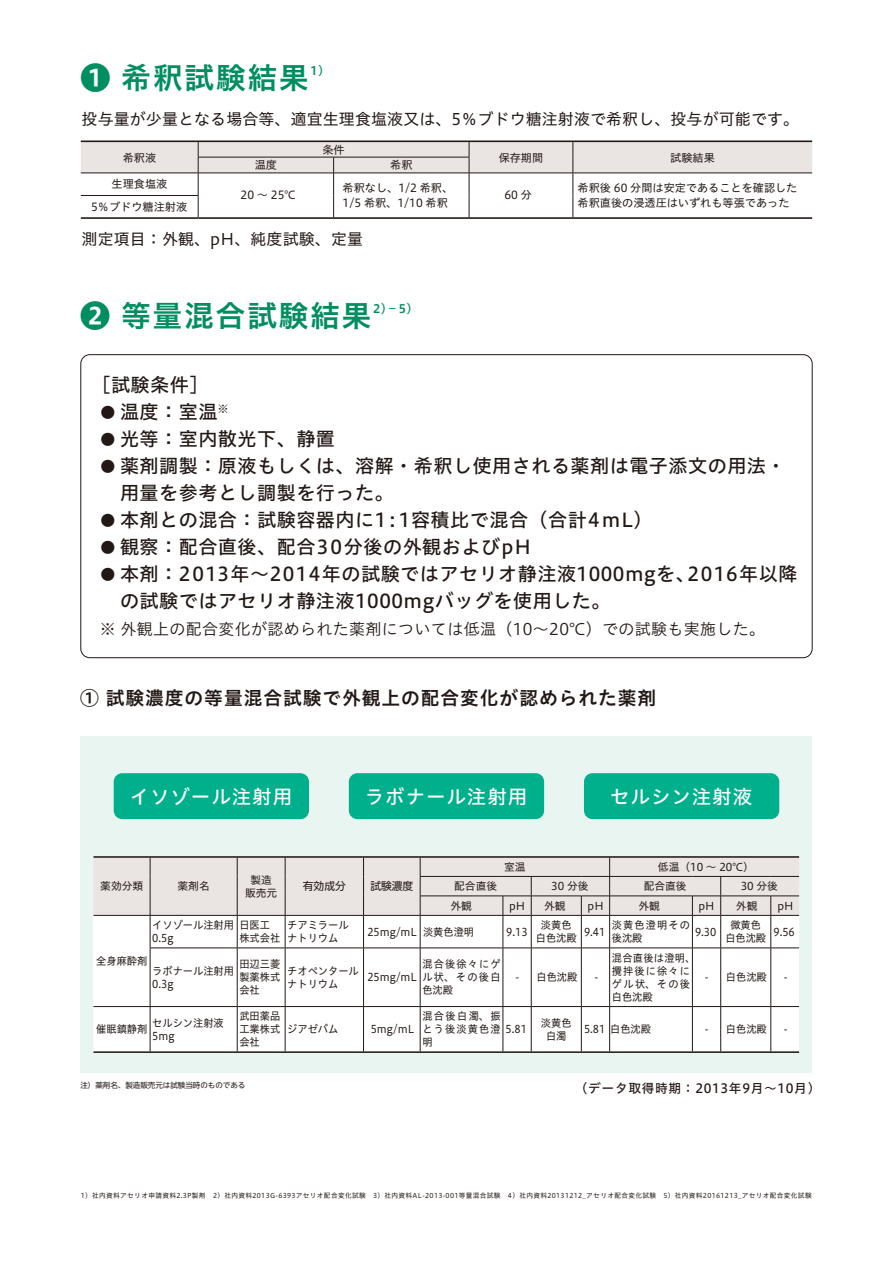
<style>
.page{position:relative;width:893px;height:1263px;background:#fff}
.page>*{position:absolute;margin:0;border:0;box-sizing:border-box;transform-origin:0 0}
.t1{font:30px "Hiragino UD Sans Std N W6";letter-spacing:.05em;color:#008e61}
.t2{font:19.5px "Hiragino UD Sans Std N W5";letter-spacing:.05em;color:#fff}
.t3{font:19.05px/27px "Hiragino UD Sans Std N W5";letter-spacing:.025em;color:#221815}
.t4{font:18.75px "Hiragino UD Sans Std W6";letter-spacing:.05em;color:#221815}
.t5{font:15.9px "Hiragino UD Sans Std N W4";letter-spacing:.01em;color:#221815}
.t6{font:15.9px "Hiragino UD Sans Std N W3";letter-spacing:.025em;color:#221815}
.t7{font:12.75px "Hiragino UD Sans Std N W5";letter-spacing:.05em;color:#221815}
.t8{font:11.7px "Hiragino UD Sans Std N W6";color:#008e61}
.t9{font:11.1px/14.4px "Hiragino UD Sans Std N W4";color:#221815}
.t10{font:10.8px/13px "Hiragino UD Sans Std N W4";color:#221815;scale:.95 1}
.t11{font:10.8px/13px "Hiragino UD Sans Std N W4";color:#221815;text-align:center}
.t12{font:10.8px/13px "Hiragino UD Sans Std N W4";letter-spacing:.11em;color:#221815;scale:.95 1}
.t13{font:10.8px "UD Shin Go NT Pro";color:#221815}
.t14{font:7.5px "UD Shin Go NT Pro";color:#221815}
.t15{font:6.75px "Hiragino UD Sans Std N W4";letter-spacing:.05em;color:#221815}
.s1{font-size:14.85px}
</style>
<div class="page">
<svg style="left:81px;top:142px;width:731px;height:75px"></svg>
<hr style="left:81px;top:140px;width:731px;height:2px;background:#221815">
<hr style="left:198px;top:157px;width:271px;height:1px;background:#221815">
<hr style="left:198px;top:217px;width:614px;height:2px;background:#221815">
<hr style="left:81px;top:217px;width:117px;height:2px;background:#221815">
<div style="left:80px;top:736px;width:732px;height:337px;background:#e9f5f0"></div>
<hr style="left:93px;top:856px;width:706px;height:2px;background:#221815">
<hr style="left:93px;top:1051px;width:706px;height:2px;background:#221815">
<svg style="left:93px;top:857px;width:706px;height:195px"></svg>
<hr style="left:770px;top:1007px;width:1px;height:44px;background:#221815">
<div style="left:114px;top:773px;width:195px;height:46px;background:#00b08d;border-radius:9px"></div>
<div style="left:349px;top:773px;width:195px;height:46px;background:#00b08d;border-radius:9px"></div>
<div style="left:584px;top:773px;width:195px;height:46px;background:#00b08d;border-radius:9px"></div>
<h1 class="t1" style="left:80px;top:55px;width:230px">❶ 希釈試験結果</h1>
<p class="t8" style="left:310px;top:62px;width:21px">1）</p>
<h3 class="t5" style="left:82px;top:107px;width:719px">投与量が少量となる場合等、適宜生理食塩液又は、5％ブドウ糖注射液で希釈し、投与が可能です。</h3>
<p class="t9" style="left:123px;top:150px;width:35px">希釈液</p>
<p class="t9" style="left:322px;top:142px;width:24px">条件</p>
<p class="t9" style="left:499px;top:150px;width:46px">保存期間</p>
<p class="t9" style="left:670px;top:150px;width:46px">試験結果</p>
<p class="t9" style="left:255px;top:157px;width:24px">温度</p>
<p class="t9" style="left:390px;top:157px;width:24px">希釈</p>
<p class="t9" style="left:112px;top:176px;width:57px">生理食塩液</p>
<p class="t9" style="left:241px;top:187px;width:56px">20 ～ 25℃</p>
<p class="t9" style="left:343px;top:180px;width:112px">希釈なし、1/2 希釈、<br>1/5 希釈、1/10 希釈</p>
<p class="t9" style="left:504px;top:187px;width:29px">60 分</p>
<p class="t9" style="left:578px;top:180px;width:221px">希釈後 60 分間は安定であることを確認した</p>
<p class="t9" style="left:91px;top:199px;width:97px">5％ブドウ糖注射液</p>
<p class="t9" style="left:578px;top:195px;width:213px">希釈直後の浸透圧はいずれも等張であった</p>
<h3 class="t5" style="left:82px;top:227px;width:283px">測定項目：外観、pH、純度試験、定量</h3>
<h1 class="t1" style="left:80px;top:293px;width:293px">❷ 等量混合試験結果</h1>
<p class="t8" style="left:373px;top:300px;width:47px">2）－5）</p>
<h3 class="t3" style="left:91px;top:370px;width:119px">［試験条件］</h3>
<h3 class="t3" style="left:100px;top:397px;width:130px"><span class="s1">●</span> 温度：室温<sup>※</sup></h3>
<h3 class="t3" style="left:100px;top:424px;width:236px"><span class="s1">●</span> 光等：室内散光下、静置</h3>
<h3 class="t3" style="left:100px;top:451px;width:687px"><span class="s1">●</span> 薬剤調製：原液もしくは、溶解・希釈し使用される薬剤は電子添文の用法・　用量を参考とし調製を行った。</h3>
<h3 class="t3" style="left:100px;top:505px;width:554px"><span class="s1">●</span> 本剤との混合：試験容器内に1 : 1容積比で混合（合計4mL）</h3>
<h3 class="t3" style="left:100px;top:532px;width:432px"><span class="s1">●</span> 観察：配合直後、配合30分後の外観およびpH</h3>
<h3 class="t3" style="left:100px;top:559px;width:698px"><span class="s1">●</span> 本剤：2013年～2014年の試験ではアセリオ静注液1000mgを、2016年以降　の試験ではアセリオ静注液1000mgバッグを使用した。</h3>
<h3 class="t6" style="left:100px;top:617px;width:667px">※ 外観上の配合変化が認められた薬剤については低温（10～20℃）での試験も実施した。</h3>
<h3 class="t4" style="left:80px;top:684px;width:577px">① 試験濃度の等量混合試験で外観上の配合変化が認められた薬剤</h3>
<h2 class="t2" style="left:130px;top:781px;width:164px">イソゾール注射用</h2>
<h2 class="t2" style="left:365px;top:781px;width:164px">ラボナール注射用</h2>
<h2 class="t2" style="left:610px;top:781px;width:143px">セルシン注射液</h2>
<p class="t11" style="left:100px;top:879px;width:45px">薬効分類</p>
<p class="t11" style="left:178px;top:879px;width:34px">薬剤名</p>
<p class="t11" style="left:245px;top:872px;width:34px">製造販売元</p>
<p class="t13" style="left:303px;top:877px;width:45px">有効成分</p>
<p class="t13" style="left:370px;top:877px;width:45px">試験濃度</p>
<p class="t11" style="left:504px;top:859px;width:23px">室温</p>
<p class="t11" style="left:658px;top:859px;width:98px">低温（10 ～ 20℃）</p>
<p class="t11" style="left:454px;top:879px;width:45px">配合直後</p>
<p class="t11" style="left:551px;top:879px;width:39px">30 分後</p>
<p class="t11" style="left:644px;top:879px;width:45px">配合直後</p>
<p class="t11" style="left:741px;top:879px;width:39px">30 分後</p>
<p class="t11" style="left:450px;top:898px;width:23px">外観</p>
<p class="t11" style="left:509px;top:898px;width:18px">pH</p>
<p class="t11" style="left:544px;top:898px;width:23px">外観</p>
<p class="t11" style="left:588px;top:898px;width:18px">pH</p>
<p class="t11" style="left:638px;top:898px;width:23px">外観</p>
<p class="t11" style="left:698px;top:898px;width:18px">pH</p>
<p class="t11" style="left:736px;top:898px;width:23px">外観</p>
<p class="t11" style="left:777px;top:898px;width:18px">pH</p>
<p class="t10" style="left:152px;top:918px;width:88px">イソゾール注射用<br>0.5g</p>
<p class="t10" style="left:239px;top:918px;width:45px">日医工株式会社</p>
<p class="t10" style="left:287px;top:918px;width:66px">チアミラールナトリウム</p>
<p class="t10" style="left:367px;top:924px;width:114px">25mg/mL 淡黄色澄明</p>
<p class="t10" style="left:506px;top:924px;width:24px">9.13</p>
<p class="t10" style="left:536px;top:918px;width:45px;text-align:center">淡黄色白色沈殿</p>
<p class="t10" style="left:584px;top:924px;width:24px">9.41</p>
<p class="t12" style="left:612px;top:918px;width:84px">淡黄色澄明その後沈殿</p>
<p class="t10" style="left:695px;top:924px;width:24px">9.30</p>
<p class="t10" style="left:725px;top:918px;width:45px;text-align:center">微黄色白色沈殿</p>
<p class="t10" style="left:773px;top:924px;width:24px">9.56</p>
<p class="t10" style="left:152px;top:963px;width:88px">ラボナール注射用<br>0.3g</p>
<p class="t10" style="left:239px;top:957px;width:45px;text-align:justify">田辺三菱製薬株式会社</p>
<p class="t10" style="left:287px;top:963px;width:77px">チオペンタールナトリウム</p>
<p class="t10" style="left:367px;top:970px;width:54px">25mg/mL</p>
<p class="t12" style="left:612px;top:950px;width:89px">混合直後は澄明、攪拌後に徐々にゲル状、その後白色沈殿</p>
<p class="t10" style="left:96px;top:954px;width:55px">全身麻酔剤</p>
<p class="t10" style="left:422px;top:957px;width:84px;text-align:justify">混合後徐々にゲル状、その後白色沈殿</p>
<p class="t10" style="left:515px;top:970px;width:67px">- 白色沈殿</p>
<p class="t10" style="left:594px;top:970px;width:6px">-</p>
<p class="t10" style="left:705px;top:970px;width:67px">- 白色沈殿</p>
<p class="t10" style="left:784px;top:970px;width:6px">-</p>
<p class="t10" style="left:96px;top:1022px;width:55px">催眠鎮静剤</p>
<p class="t10" style="left:152px;top:1016px;width:77px">セルシン注射液<br>5mg</p>
<p class="t10" style="left:239px;top:1009px;width:45px;text-align:justify">武田薬品工業株式会社</p>
<p class="t10" style="left:287px;top:1022px;width:55px">ジアゼパム</p>
<p class="t10" style="left:371px;top:1022px;width:47px">5mg/mL</p>
<p class="t10" style="left:422px;top:1009px;width:84px;text-align:justify">混合後白濁、振とう後淡黄色澄明</p>
<p class="t10" style="left:506px;top:1022px;width:24px">5.81</p>
<p class="t10" style="left:541px;top:1016px;width:34px;text-align:center">淡黄色白濁</p>
<p class="t10" style="left:584px;top:1022px;width:72px">5.81 白色沈殿</p>
<p class="t10" style="left:705px;top:1022px;width:67px">- 白色沈殿</p>
<p class="t10" style="left:784px;top:1022px;width:6px">-</p>
<p class="t14" style="left:80px;top:1079px;width:166px">注）薬剤名、製造販売元は試験当時のものである</p>
<p class="t7" style="left:575px;top:1079px;width:247px">（データ取得時期：2013年9月～10月）</p>
<p class="t15" style="left:81px;top:1191px;width:732px">1）社内資料アセリオ申請資料2.3P製剤　2）社内資料2013G-6393アセリオ配合変化試験　3）社内資料AL-2013-001等量混合試験　4）社内資料20131212_アセリオ配合変化試験　5）社内資料20161213_アセリオ配合変化試験</p>
</div>
